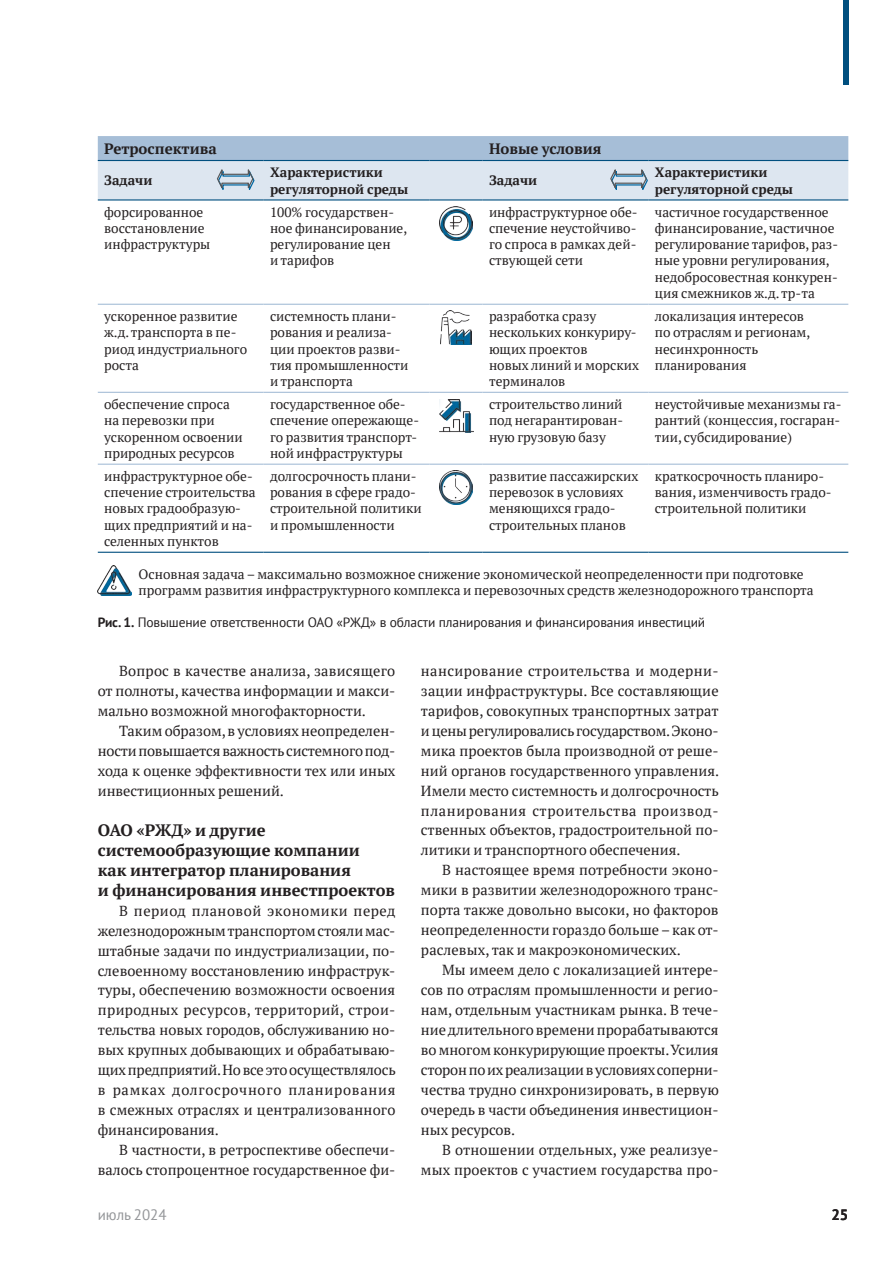
<style>
.page{position:relative;width:893px;height:1263px;background:#fff}
.page>*{position:absolute;margin:0;border:0;box-sizing:border-box;transform-origin:0 0}
.t1{font:700 16.5px/20px "PT Serif";color:#231f20}
.t2{font:700 15px "PT Serif";color:#231f20}
.t3{font:15px "PT Sans";color:#939598}
.t4{font:700 15px "PT Sans";color:#231f20}
.t5{font:14.55px/20px "PT Serif";color:#231f20;text-align:justify}
.t6{font:13.5px/16.2px "PT Serif";color:#231f20}
.t7{font:13.5px "PT Sans";letter-spacing:-.01em;color:#231f20}
.t8{font:700 13.5px/16.2px "PT Serif";color:#231f20}
.s1{font-weight:700}
</style>
<div class="page">
<hr style="left:98px;top:199px;width:166px;height:2px;background:#004f7f">
<hr style="left:264px;top:199px;width:165px;height:2px;background:#004f7f">
<hr style="left:429px;top:199px;width:54px;height:2px;background:#004f7f">
<hr style="left:483px;top:199px;width:165px;height:2px;background:#004f7f">
<hr style="left:648px;top:199px;width:200px;height:2px;background:#004f7f">
<hr style="left:98px;top:304px;width:166px;height:1px;background:#a6bed7">
<hr style="left:98px;top:392px;width:166px;height:1px;background:#a6bed7">
<hr style="left:264px;top:304px;width:165px;height:1px;background:#a6bed7">
<hr style="left:429px;top:304px;width:54px;height:1px;background:#a6bed7">
<hr style="left:483px;top:304px;width:165px;height:1px;background:#a6bed7">
<hr style="left:264px;top:392px;width:165px;height:1px;background:#a6bed7">
<hr style="left:429px;top:392px;width:54px;height:1px;background:#a6bed7">
<hr style="left:483px;top:392px;width:165px;height:1px;background:#a6bed7">
<hr style="left:648px;top:304px;width:200px;height:1px;background:#a6bed7">
<hr style="left:648px;top:392px;width:200px;height:1px;background:#a6bed7">
<hr style="left:98px;top:464px;width:166px;height:1px;background:#a6bed7">
<hr style="left:98px;top:552px;width:166px;height:1px;background:#004f7f">
<hr style="left:264px;top:464px;width:165px;height:1px;background:#a6bed7">
<hr style="left:429px;top:464px;width:54px;height:1px;background:#a6bed7">
<hr style="left:483px;top:464px;width:165px;height:1px;background:#a6bed7">
<hr style="left:264px;top:552px;width:165px;height:1px;background:#004f7f">
<hr style="left:429px;top:552px;width:54px;height:1px;background:#004f7f">
<hr style="left:483px;top:552px;width:165px;height:1px;background:#004f7f">
<hr style="left:648px;top:464px;width:200px;height:1px;background:#a6bed7">
<hr style="left:648px;top:552px;width:200px;height:1px;background:#004f7f">
<img style="left:440px;top:206px;width:32px;height:34px">
<img style="left:441px;top:311px;width:30px;height:34px">
<img style="left:439px;top:399px;width:34px;height:33px">
<img style="left:439px;top:471px;width:33px;height:34px">
<svg style="left:98px;top:136px;width:750px;height:64px"></svg>
<img style="left:98px;top:565px;width:34px;height:31px">
<div style="left:843px;top:0;width:5px;height:85px;background:#004f7f"></div>
<p class="t2" style="left:104px;top:139px;width:114px">Ретроспектива</p>
<p class="t2" style="left:489px;top:139px;width:114px">Новые условия</p>
<p class="t8" style="left:104px;top:172px;width:50px">Задачи</p>
<p class="t8" style="left:270px;top:164px;width:140px">Характеристики регуляторной среды</p>
<p class="t8" style="left:489px;top:172px;width:50px">Задачи</p>
<p class="t8" style="left:655px;top:164px;width:140px">Характеристики регуляторной среды</p>
<p class="t6" style="left:104px;top:204px;width:108px">форсированное восстановление инфраструктуры</p>
<p class="t6" style="left:270px;top:204px;width:139px">100% государствен&shy;ное финансирование, регулирование цен<br>и тарифов</p>
<p class="t6" style="left:489px;top:204px;width:150px;text-align:justify">инфраструктурное обе&shy;спечение неустойчиво&shy;го спроса в рамках дей&shy;ствующей сети</p>
<p class="t6" style="left:655px;top:204px;width:185px">частичное государственное финансирование, частичное регулирование тарифов, раз&shy;ные уровни регулирования, недобросовестная конкурен&shy;ция смежников ж.д. тр-та</p>
<p class="t6" style="left:104px;top:308px;width:144px">ускоренное развитие ж.д. транспорта в пе&shy;риод индустриального роста</p>
<p class="t6" style="left:270px;top:308px;width:140px">системность плани&shy;рования и реализа&shy;ции проектов разви&shy;тия промышленности и транспорта</p>
<p class="t6" style="left:489px;top:308px;width:152px">разработка сразу нескольких конкуриру&shy;ющих проектов<br>новых линий и морских терминалов</p>
<p class="t6" style="left:655px;top:308px;width:157px">локализация интересов по отраслям и регионам, несинхронность планирования</p>
<p class="t6" style="left:104px;top:396px;width:140px">обеспечение спроса на перевозки при ускоренном освоении природных ресурсов</p>
<p class="t6" style="left:270px;top:396px;width:151px">государственное обе&shy;спечение опережающе&shy;го развития транспорт&shy;ной инфраструктуры</p>
<p class="t6" style="left:489px;top:396px;width:136px;text-align:justify">строительство линий под негарантирован&shy;ную грузовую базу</p>
<p class="t6" style="left:655px;top:396px;width:188px;text-align:justify">неустойчивые механизмы га&shy;рантий (концессия, госгаран&shy;тии, субсидирование)</p>
<p class="t6" style="left:104px;top:468px;width:153px">инфраструктурное обе&shy;спечение строительства новых градообразую&shy;щих предприятий и на&shy;селенных пунктов</p>
<p class="t6" style="left:270px;top:468px;width:153px">долгосрочность плани&shy;рования в сфере градо&shy;строительной политики и промышленности</p>
<p class="t6" style="left:489px;top:468px;width:151px">развитие пассажирских перевозок в условиях меняющихся градо&shy;строительных планов</p>
<p class="t6" style="left:655px;top:468px;width:178px">краткосрочность планиро&shy;вания, изменчивость градо&shy;строительной политики</p>
<p class="t6" style="left:139px;top:566px;width:676px">Основная задача – максимально возможное снижение экономической неопределенности при подготовке программ развития инфраструктурного комплекса и перевозочных средств железнодорожного транспорта</p>
<p class="t7" style="left:98px;top:614px;width:609px"><span class="s1">Рис. 1.</span> Повышение ответственности ОАО «РЖД» в области планирования и финансирования инвестиций</p>
<p class="t5" style="left:98px;top:660px;width:299px;text-indent:21px">Вопрос в качестве анализа, зависящего от полноты, качества информации и макси&shy;мально возможной многофакторности.</p>
<p class="t5" style="left:98px;top:720px;width:299px;text-indent:21px">Таким образом, в условиях неопределен&shy;ности повышается важность системного под&shy;хода к оценке эффективности тех или иных инвестиционных решений.</p>
<p class="t1" style="left:98px;top:819px;width:299px">ОАО «РЖД» и другие системообразующие компании<br>как интегратор планирования<br>и финансирования инвестпроектов</p>
<p class="t5" style="left:98px;top:900px;width:299px;text-indent:21px">В период плановой экономики перед железнодорожным транспортом стояли мас&shy;штабные задачи по индустриализации, по&shy;слевоенному восстановлению инфраструк&shy;туры, обеспечению возможности освоения природных ресурсов, территорий, строи&shy;тельства новых городов, обслуживанию но&shy;вых крупных добывающих и обрабатываю&shy;щих предприятий. Но все это осуществлялось в рамках долгосрочного планирования в смежных отраслях и централизованного финансирования.</p>
<p class="t5" style="left:98px;top:1140px;width:299px;text-align:right">В частности, в ретроспективе обеспечи&shy;валось стопроцентное государственное фи-</p>
<p class="t5" style="left:421px;top:660px;width:300px">нансирование строительства и модерни&shy;зации инфраструктуры. Все составляющие тарифов, совокупных транспортных затрат и цены регулировались государством. Эконо&shy;мика проектов была производной от реше&shy;ний органов государственного управления.<br>Имели место системность и долгосрочность планирования строительства производ&shy;ственных объектов, градостроительной по&shy;литики и транспортного обеспечения.</p>
<p class="t5" style="left:421px;top:860px;width:299px;text-indent:21px">В настоящее время потребности эконо&shy;мики в развитии железнодорожного транс&shy;порта также довольно высоки, но факторов неопределенности гораздо больше – как от&shy;раслевых, так и макроэкономических.</p>
<p class="t5" style="left:421px;top:960px;width:299px;text-indent:21px">Мы имеем дело с локализацией интере&shy;сов по отраслям промышленности и регио&shy;нам, отдельным участникам рынка. В тече&shy;ние длительного времени прорабатываются во многом конкурирующие проекты. Усилия сторон по их реализации в условиях соперни&shy;чества трудно синхронизировать, в первую очередь в части объединения инвестицион&shy;ных ресурсов.</p>
<p class="t5" style="left:421px;top:1140px;width:299px;text-align:right">В отношении отдельных, уже реализуе&shy;мых проектов с участием государства про-</p>
<p class="t3" style="left:98px;top:1205px;width:70px">июль 2024</p>
<p class="t4" style="left:831px;top:1205px;width:19px">25</p>
</div>
